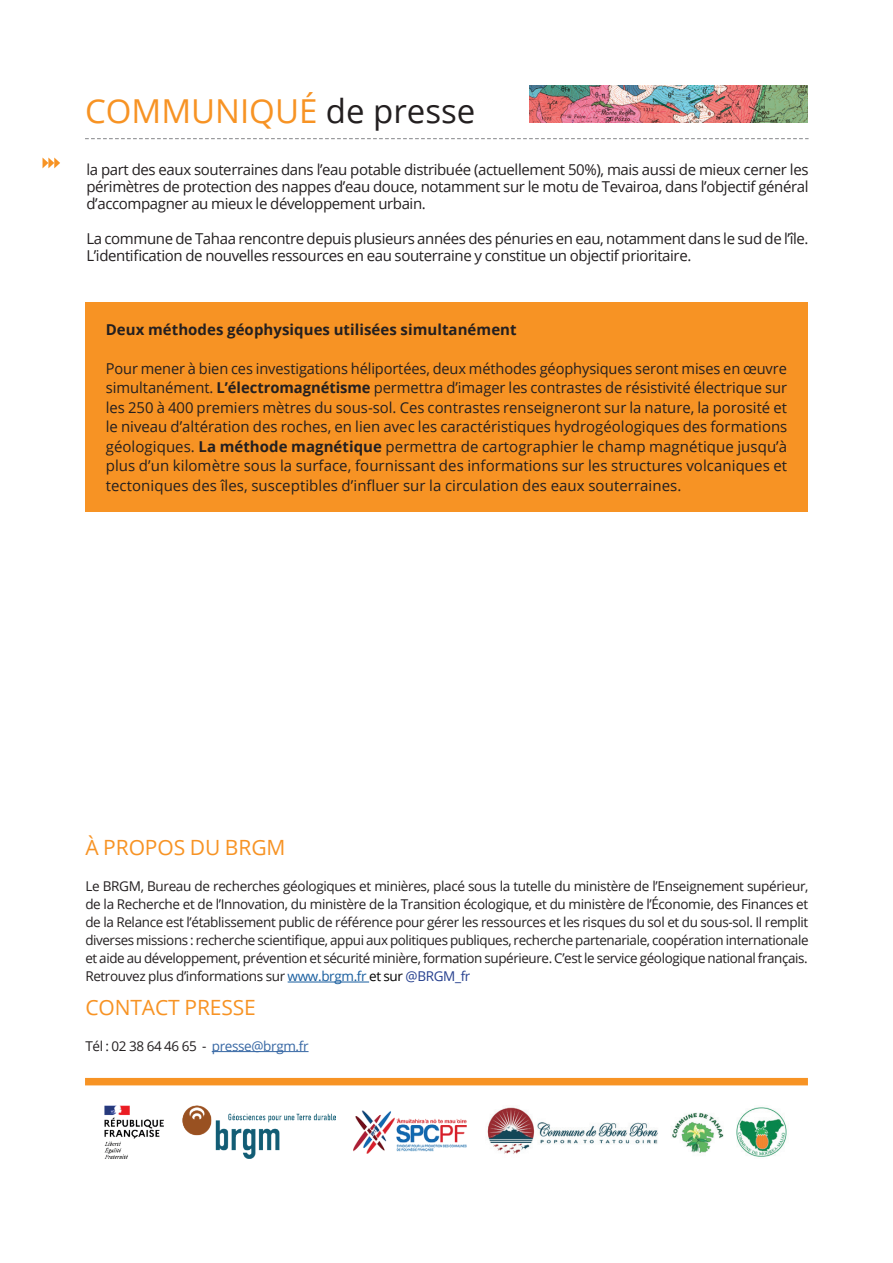
<style>
.page{position:relative;width:893px;height:1263px;background:#fff}
.page>*{position:absolute;margin:0;border:0;box-sizing:border-box;transform-origin:0 0}
.t1{font:33px "Open Sans";color:#f79324}
.t2{font:21px "Open Sans";letter-spacing:-.005em;color:#f79324}
.t3{font:15px/19.5px "Open Sans";letter-spacing:-.025em;color:#231f20;text-align:justify}
.t4{font:700 15px "Open Sans";letter-spacing:.005em;color:#231f20}
.t5{font:13.5px/18px "Open Sans";letter-spacing:-.025em;color:#231f20;text-align:justify}
.s1{color:#231f20}
.s2{font-weight:700}
.s3{color:#175d9e}
.s4{color:#000}
.s5{color:#253f8e}
.s6{color:#3667a4}
</style>
<div class="page">
<div style="left:85px;top:303px;width:722px;height:209px;background:#f79324"></div>
<img style="left:529px;top:85px;width:279px;height:38px">
<div style="left:85px;top:1078px;width:723px;height:7px;background:#f79324"></div>
<svg style="left:85px;top:138px;width:724px;height:1px"></svg>
<svg style="left:43px;top:158px;width:17px;height:10px"></svg>
<hr style="left:288px;top:982px;width:81px;height:1px;background:#175d9e">
<hr style="left:212px;top:1051px;width:97px;height:1px;background:#3667a4">
<img style="left:104px;top:1106px;width:232px;height:52px">
<img style="left:736px;top:1107px;width:51px;height:50px">
<img style="left:487px;top:1107px;width:171px;height:47px">
<img style="left:353px;top:1110px;width:114px;height:44px">
<img style="left:672px;top:1112px;width:52px;height:41px">
<h1 class="t1" style="left:85px;top:88px;width:392px">COMMUNIQUÉ <span class="s1">de presse</span></h1>
<p class="t3" style="left:86px;top:160px;width:724px;line-height:17.2px">la part des eaux souterraines dans l’eau potable distribuée (actuellement 50%), mais aussi de mieux cerner les périmètres de protection des nappes d’eau douce, notamment sur le motu de Tevairoa, dans l’objectif général d’accompagner au mieux le développement urbain.</p>
<p class="t3" style="left:86px;top:229px;width:724px;line-height:17.2px">La commune de Tahaa rencontre depuis plusieurs années des pénuries en eau, notamment dans le sud de l’île.<br>L’identification de nouvelles ressources en eau souterraine y constitue un objectif prioritaire.</p>
<p class="t4" style="left:106px;top:318px;width:412px">Deux méthodes géophysiques utilisées simultanément</p>
<p class="t3" style="left:106px;top:358px;width:683px">Pour mener à bien ces investigations héliportées, deux méthodes géophysiques seront mises en œuvre simultanément. <span class="s2">L’électromagnétisme</span> permettra d’imager les contrastes de résistivité électrique sur les 250 à 400 premiers mètres du sous-sol. Ces contrastes renseigneront sur la nature, la porosité et le niveau d’altération des roches, en lien avec les caractéristiques hydrogéologiques des formations géologiques. <span class="s2">La méthode magnétique</span> permettra de cartographier le champ magnétique jusqu’à plus d’un kilomètre sous la surface, fournissant des informations sur les structures volcaniques et tectoniques des îles, susceptibles d’influer sur la circulation des eaux souterraines.</p>
<h2 class="t2" style="left:85px;top:833px;width:202px">À PROPOS DU BRGM</h2>
<p class="t5" style="left:85px;top:877px;width:725px">Le BRGM, Bureau de recherches géologiques et minières, placé sous la tutelle du ministère de l’Enseignement supérieur, de la Recherche et de l’Innovation, du ministère de la Transition écologique, et du ministère de l’Économie, des Finances et de la Relance est l’établissement public de référence pour gérer les ressources et les risques du sol et du sous-sol. Il remplit diverses missions : recherche scientifique, appui aux politiques publiques, recherche partenariale, coopération internationale et aide au développement, prévention et sécurité minière, formation supérieure. C’est le service géologique national français.<br>Retrouvez plus d’informations sur <span class="s3">www.brgm.fr</span> <span class="s4">et sur</span> <span class="s5">@BRGM_fr</span></p>
<h2 class="t2" style="left:85px;top:992px;width:172px">CONTACT PRESSE</h2>
<p class="t5" style="left:85px;top:1036px;width:225px">Tél : 02 38 64 46 65 - <span class="s6">presse@brgm.fr</span></p>
</div>
